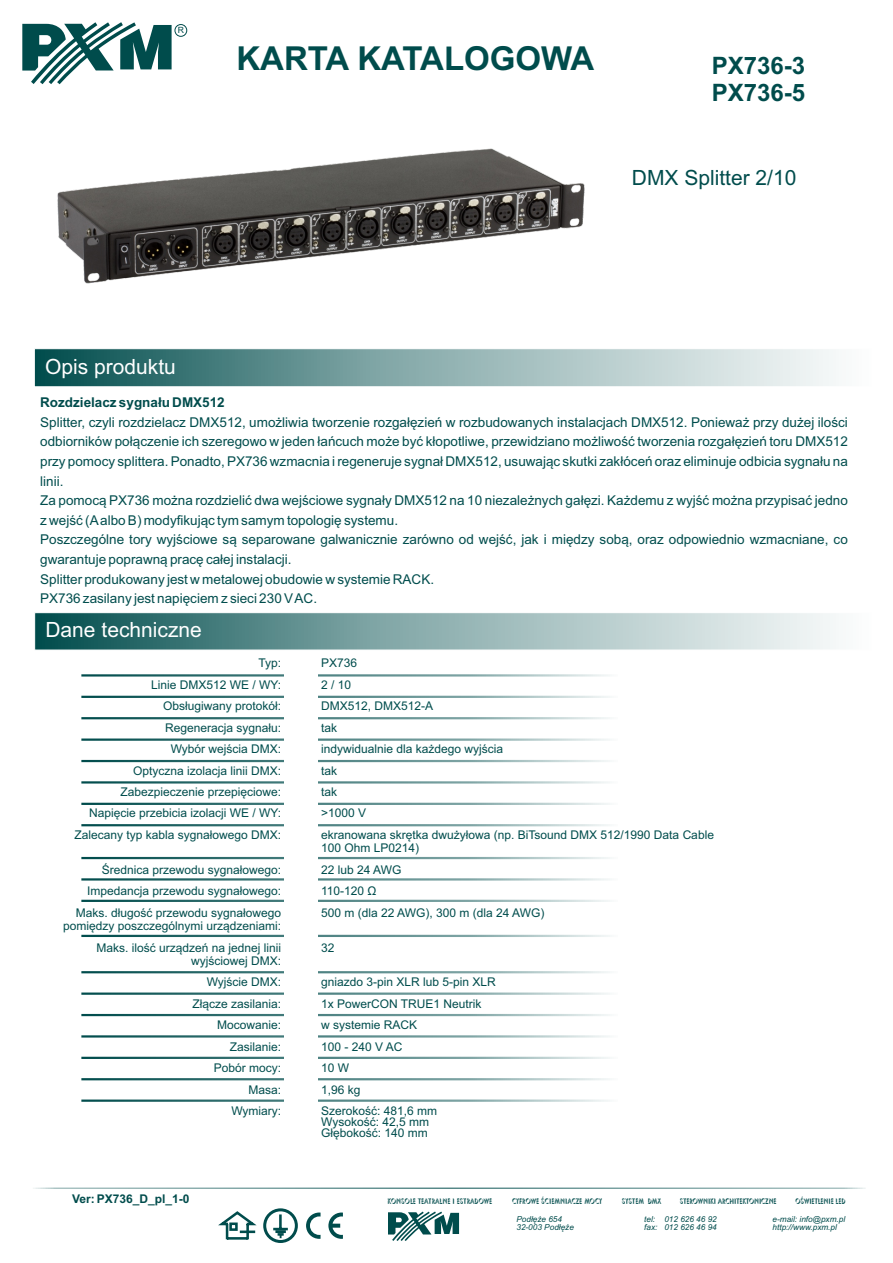
<style>
.page{position:relative;width:893px;height:1263px;background:#fff}
.page>*{position:absolute;margin:0;border:0;box-sizing:border-box;transform-origin:0 0}
.t1{font:700 33px "Arial";color:#004c4c}
.t2{font:700 24px/26.8px "Arial";color:#004c4c}
.t3{font:21px "Arial";color:#fff}
.t4{font:21px "Arial";color:#004c4c}
.t5{font:13.5px/19.6px "Arial";color:#004d4d}
.t6{font:700 13.5px "Arial";color:#004c4c}
.t7{font:12px/21.5px "Arial";color:#004d4d;text-align:right}
.t8{font:700 12px "Arial";color:#004c4c}
.t9{font:12px/21.5px "Arial";color:#004c4c}
.t10{font:8.55px "Arial";color:#004c4c}
.t11{font:italic 8.25px/8.6px "Arial";color:#004c4c}
.t12{font:7.8px "Umbrella";letter-spacing:.015em;color:#004c4c;scale:.82 1}
</style>
<div class="page">
<img style="left:42px;top:24px;width:543px;height:260px">
<svg style="left:34px;top:348px;width:802px;height:39px;background:#8caeae"></svg>
<div style="left:35px;top:613px;width:837px;height:37px;background:linear-gradient(to right,#0e5656,#fff)"></div>
<div style="left:34px;top:612px;width:838px;height:38px;border:1px solid #fff"></div>
<svg style="left:81px;top:781px;width:537px;height:2px"></svg>
<svg style="left:81px;top:696px;width:537px;height:2px"></svg>
<svg style="left:81px;top:674px;width:537px;height:2px"></svg>
<svg style="left:81px;top:717px;width:537px;height:2px"></svg>
<svg style="left:81px;top:738px;width:537px;height:3px;background:#8badad"></svg>
<svg style="left:81px;top:760px;width:537px;height:2px"></svg>
<svg style="left:33px;top:1188px;width:833px;height:1px"></svg>
<svg style="left:388px;top:1211px;width:71px;height:30px"></svg>
<svg style="left:81px;top:824px;width:537px;height:2px"></svg>
<svg style="left:328px;top:1212px;width:15px;height:27px"></svg>
<svg style="left:306px;top:1212px;width:15px;height:27px"></svg>
<svg style="left:218px;top:1211px;width:39px;height:29px"></svg>
<div style="left:229px;top:1222px;width:9px;height:9px;border:3px solid #004c4c"></div>
<hr style="left:240px;top:1230px;width:15px;height:3px;background:#004c4c">
<hr style="left:279px;top:1214px;width:3px;height:15px;background:#004c4c">
<svg style="left:273px;top:1228px;width:15px;height:10px"></svg>
<div style="left:263px;top:1208px;width:35px;height:35px;border:3px solid #004c4c;border-radius:50%"></div>
<svg style="left:81px;top:803px;width:537px;height:2px"></svg>
<svg style="left:81px;top:857px;width:537px;height:2px"></svg>
<svg style="left:81px;top:900px;width:537px;height:2px"></svg>
<svg style="left:81px;top:878px;width:537px;height:2px"></svg>
<svg style="left:81px;top:935px;width:537px;height:2px"></svg>
<svg style="left:81px;top:1078px;width:537px;height:2px"></svg>
<svg style="left:81px;top:992px;width:537px;height:3px;background:#8badad"></svg>
<svg style="left:81px;top:971px;width:537px;height:2px"></svg>
<svg style="left:81px;top:1014px;width:537px;height:2px"></svg>
<svg style="left:81px;top:1035px;width:537px;height:2px"></svg>
<svg style="left:81px;top:1057px;width:537px;height:2px"></svg>
<svg style="left:81px;top:1099px;width:537px;height:3px;background:#8badad"></svg>
<div style="left:284px;top:652px;width:34px;height:485px;background:#fff"></div>
<svg style="left:22px;top:22px;width:150px;height:62px"></svg>
<div style="left:175px;top:24px;width:12px;height:13px;border:1px solid #004c4c;border-radius:50%"></div>
<p class="t10" style="left:178px;top:27px;width:8px">R</p>
<h1 class="t1" style="left:236px;top:45px;width:360px">KARTA KATALOGOWA</h1>
<h2 class="t2" style="left:712px;top:55px;width:95px">PX736-3<br>PX736-5</h2>
<h3 class="t4" style="left:632px;top:170px;width:166px">DMX Splitter 2/10</h3>
<h3 class="t3" style="left:45px;top:358px;width:132px">Opis produktu</h3>
<p class="t6" style="left:40px;top:397px;width:186px">Rozdzielacz sygnału DMX512</p>
<p class="t5" style="left:40px;top:413px;width:809px">Splitter, czyli rozdzielacz DMX512, umożliwia tworzenie rozgałęzień w rozbudowanych instalacjach DMX512. Ponieważ przy dużej ilości odbiorników połączenie ich szeregowo w jeden łańcuch może być kłopotliwe, przewidziano możliwość tworzenia rozgałęzień toru DMX512 przy pomocy splittera. Ponadto, PX736 wzmacnia i regeneruje sygnał DMX512, usuwając skutki zakłóceń oraz eliminuje odbicia sygnału na linii.<br>Za pomocą PX736 można rozdzielić dwa wejściowe sygnały DMX512 na 10 niezależnych gałęzi. Każdemu z wyjść można przypisać jedno z wejść (Aalbo B) modyfikując tym samym topologię systemu.<br>Poszczególne tory wyjściowe są separowane galwanicznie zarówno od wejść, jak i między sobą, oraz odpowiednio wzmacniane, co gwarantuje poprawną pracę całej instalacji.<br>Splitter produkowany jest w metalowej obudowie w systemie RACK.<br>PX736 zasilany jest napięciem z sieci 230 V AC.</p>
<h3 class="t3" style="left:45px;top:621px;width:158px">Dane techniczne</h3>
<p class="t7" style="left:75px;top:653px;width:208px">Typ:<br>Linie DMX512 WE / WY:<br>Obsługiwany protokół:<br>Regeneracja sygnału:<br>Wybór wejścia DMX:<br>Optyczna izolacja linii DMX:<br>Zabezpieczenie przepięciowe:<br>Napięcie przebicia izolacji WE / WY:<br>Zalecany typ kabla sygnałowego DMX:</p>
<p class="t7" style="left:76px;top:860px;width:207px">Średnica przewodu sygnałowego:<br>Impedancja przewodu sygnałowego:<br>Maks. długość przewodu sygnałowego</p>
<p class="t7" style="left:63px;top:916px;width:220px">pomiędzy poszczególnymi urządzeniami:<br>Maks. ilość urządzeń na jednej linii</p>
<p class="t7" style="left:191px;top:951px;width:92px">wyjściowej DMX:<br>Wyjście DMX:<br>Złącze zasilania:<br>Mocowanie:<br>Zasilanie:<br>Pobór mocy:<br>Masa:<br>Wymiary:</p>
<p class="t8" style="left:72px;top:1194px;width:119px">Ver: PX736_D_pl_1-0</p>
<p class="t7" style="left:321px;top:653px;width:394px;text-align:left">PX736<br>2 / 10<br>DMX512, DMX512-A<br>tak<br>indywidualnie dla każdego wyjścia<br>tak<br>tak<br>&gt;1000 V<br>ekranowana skrętka dwużyłowa (np. BiTsound DMX 512/1990 Data Cable</p>
<p class="t7" style="left:321px;top:838px;width:225px;text-align:left">100 Ohm LP0214)<br>22 lub 24 AWG<br>110-120 Ω<br>500 m (dla 22 AWG), 300 m (dla 24 AWG)</p>
<p class="t7" style="left:321px;top:938px;width:15px">32</p>
<p class="t7" style="left:321px;top:972px;width:176px;text-align:left">gniazdo 3-pin XLR lub 5-pin XLR<br>1x PowerCON TRUE1 Neutrik<br>w systemie RACK<br>100 - 240 V AC</p>
<p class="t9" style="left:321px;top:1058px;width:41px">10 W<br>1,96 kg</p>
<p class="t7" style="left:321px;top:1107px;width:118px;line-height:10.6px;text-align:left">Szerokość: 481,6 mm<br>Wysokość: 42,5 mm<br>Głębokość: 140 mm</p>
<p class="t12" style="left:387px;top:1197px;width:129px">KONSOLE TEATRALNE I ESTRADOWE</p>
<p class="t12" style="left:512px;top:1197px;width:111px">CYFROWE ŚCIEMNIACZE MOCY</p>
<p class="t12" style="left:622px;top:1197px;width:49px">SYSTEM DMX</p>
<p class="t12" style="left:680px;top:1197px;width:120px">STEROWNIKI ARCHITEKTONICZNE</p>
<p class="t12" style="left:795px;top:1197px;width:63px">OŚWIETLENIE LED</p>
<p class="t11" style="left:644px;top:1215px;width:74px">tel: 012 626 46 92 fax: 012 626 46 94</p>
<p class="t11" style="left:773px;top:1215px;width:74px">e-mail: info@pxm.pl http://www.pxm.pl</p>
<p class="t11" style="left:516px;top:1215px;width:59px">Podłęże 654<br>32-003 Podłęże</p>
</div>
